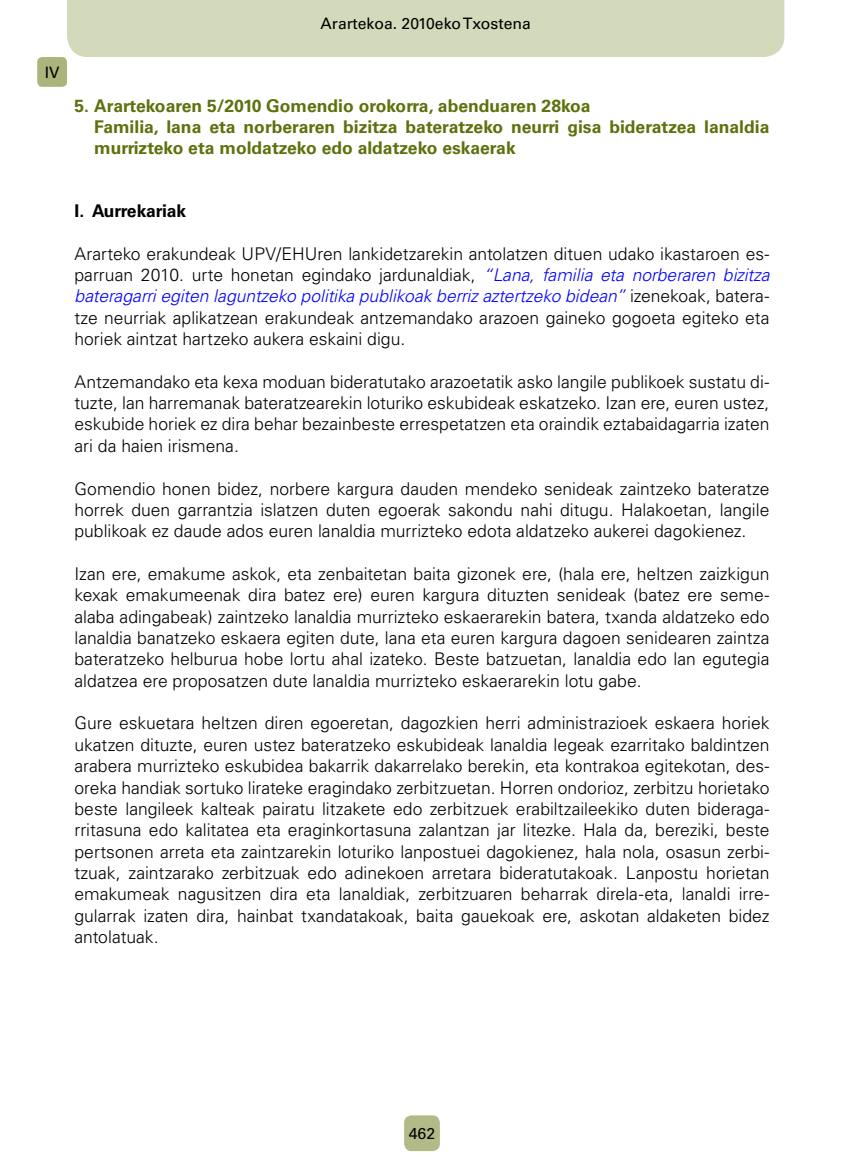
<style>
.page{position:relative;width:844px;height:1166px;background:#fff}
.page>*{position:absolute;margin:0;border:0;box-sizing:border-box;transform-origin:0 0}
.t1{font:300 17.5px/21.3px "Univers LT Std";color:#000;text-align:justify}
.t2{font:700 17.5px/21px "Univers LT Std";color:#5d710d}
.t3{font:700 17.5px "Univers LT Std";letter-spacing:-.01em;color:#000}
.t4{font:15.75px "Univers LT Std";color:#000}
.s1{font-style:italic;color:#00f}
</style>
<div class="page">
<div style="left:67px;top:0;width:717px;height:57px;background:#d3d9bb"></div>
<div style="left:37px;top:57px;width:30px;height:30px;background:#aab47b;border-radius:5px"></div>
<div style="left:404px;top:1115px;width:36px;height:36px;background:#b2bb88;border-radius:7px"></div>
<p class="t4" style="left:45px;top:63px;width:16px">IV</p>
<p class="t4" style="left:320px;top:14px;width:212px">Arartekoa. 2010eko Txostena</p>
<p class="t2" style="left:94px;top:95px;width:676px;text-indent:-20px">5. Arartekoaren 5/2010 Gomendio orokorra, abenduaren 28koa<br>Familia, lana eta norberaren bizitza bateratzeko neurri gisa bideratzea lanaldia murrizteko eta moldatzeko edo aldatzeko eskaerak</p>
<p class="t3" style="left:74px;top:201px;width:113px">I. Aurrekariak</p>
<p class="t1" style="left:74px;top:243px;width:696px">Ararteko erakundeak UPV/EHUren lankidetzarekin antolatzen dituen udako ikastaroen es&shy;parruan 2010. urte honetan egindako jardunaldiak, <span class="s1">“Lana, familia eta norberaren bizitza bateragarri egiten laguntzeko politika publikoak berriz aztertzeko bidean”</span> izenekoak, batera&shy;tze neurriak aplikatzean erakundeak antzemandako arazoen gaineko gogoeta egiteko eta horiek aintzat hartzeko aukera eskaini digu.</p>
<p class="t1" style="left:74px;top:371px;width:696px">Antzemandako eta kexa moduan bideratutako arazoetatik asko langile publikoek sustatu di&shy;tuzte, lan harremanak bateratzearekin loturiko eskubideak eskatzeko. Izan ere, euren ustez, eskubide horiek ez dira behar bezainbeste errespetatzen eta oraindik eztabaidagarria izaten ari da haien irismena.</p>
<p class="t1" style="left:74px;top:478px;width:696px">Gomendio honen bidez, norbere kargura dauden mendeko senideak zaintzeko bateratze horrek duen garrantzia islatzen duten egoerak sakondu nahi ditugu. Halakoetan, langile publikoak ez daude ados euren lanaldia murrizteko edota aldatzeko aukerei dagokienez.</p>
<p class="t1" style="left:74px;top:563px;width:696px">Izan ere, emakume askok, eta zenbaitetan baita gizonek ere, (hala ere, heltzen zaizkigun kexak emakumeenak dira batez ere) euren kargura dituzten senideak (batez ere seme&shy;alaba adingabeak) zaintzeko lanaldia murrizteko eskaerarekin batera, txanda aldatzeko edo lanaldia banatzeko eskaera egiten dute, lana eta euren kargura dagoen senidearen zaintza bateratzeko helburua hobe lortu ahal izateko. Beste batzuetan, lanaldia edo lan egutegia aldatzea ere proposatzen dute lanaldia murrizteko eskaerarekin lotu gabe.</p>
<p class="t1" style="left:74px;top:712px;width:696px">Gure eskuetara heltzen diren egoeretan, dagozkien herri administrazioek eskaera horiek ukatzen dituzte, euren ustez bateratzeko eskubideak lanaldia legeak ezarritako baldintzen arabera murrizteko eskubidea bakarrik dakarrelako berekin, eta kontrakoa egitekotan, des&shy;oreka handiak sortuko lirateke eragindako zerbitzuetan. Horren ondorioz, zerbitzu horietako beste langileek kalteak pairatu litzakete edo zerbitzuek erabiltzaileekiko duten bideraga&shy;rritasuna edo kalitatea eta eraginkortasuna zalantzan jar litezke. Hala da, bereziki, beste pertsonen arreta eta zaintzarekin loturiko lanpostuei dagokienez, hala nola, osasun zerbi&shy;tzuak, zaintzarako zerbitzuak edo adinekoen arretara bideratutakoak. Lanpostu horietan emakumeak nagusitzen dira eta lanaldiak, zerbitzuaren beharrak direla-eta, lanaldi irre&shy;gularrak izaten dira, hainbat txandatakoak, baita gauekoak ere, askotan aldaketen bidez antolatuak.</p>
<p class="t4" style="left:409px;top:1124px;width:28px">462</p>
</div>
